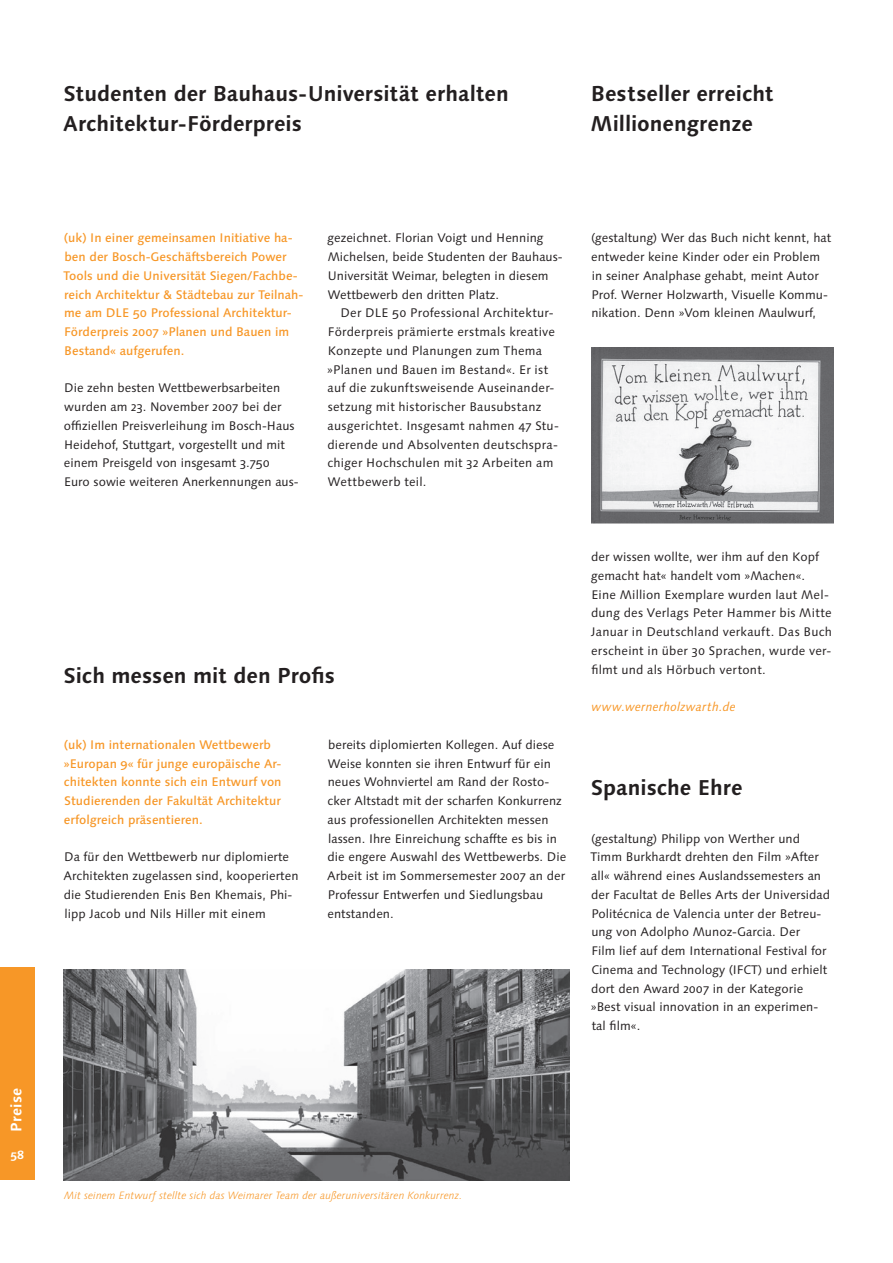
<style>
.page{position:relative;width:893px;height:1263px;background:#fff}
.page>*{position:absolute;margin:0;border:0;box-sizing:border-box;transform-origin:0 0}
.t1{font:700 21.45px/30px "Linotype Syntax Os F";letter-spacing:-.005em;color:#231f20}
.t2{font:700 15px "Linotype Syntax Os F";letter-spacing:.02em;color:#fff}
.t3{font:12.45px/18.8px "Linotype Syntax Os F";letter-spacing:.005em;color:#231f20}
.t4{font:500 12.45px/18.8px "Linotype Syntax Os F";color:#f79727}
.t5{font:italic 12.45px "Linotype Syntax Os F";letter-spacing:.01em;color:#f79727}
.t6{font:700 12px "Linotype Syntax Os F";color:#fff}
.t7{font:italic 300 10.65px "Linotype Syntax Os F";color:#f79727}
</style>
<div class="page">
<div style="left:0;top:967px;width:34px;height:213px;background:#f79727"></div>
<img style="left:64px;top:969px;width:506px;height:211px">
<img style="left:591px;top:347px;width:242px;height:177px">
<p class="t2" style="left:7px;top:1132px;width:46px;rotate:-90deg">Preise</p>
<p class="t6" style="left:11px;top:1147px;width:15px">58</p>
<h1 class="t1" style="left:63px;top:79px;width:447px">Studenten der Bauhaus-Universität erhalten<br>Architektur-Förderpreis</h1>
<h1 class="t1" style="left:591px;top:79px;width:185px">Bestseller erreicht<br>Millionengrenze</h1>
<p class="t4" style="left:64px;top:229px;width:241px">(uk) In einer gemeinsamen Initiative ha&shy;ben der Bosch-Geschäftsbereich Power Tools und die Universität Siegen/Fachbe&shy;reich Architektur &amp; Städtebau zur Teilnah&shy;me am DLE 50 Professional Architektur-Förderpreis 2007 »Planen und Bauen im Bestand« aufgerufen.</p>
<p class="t3" style="left:64px;top:379px;width:236px">Die zehn besten Wettbewerbsarbeiten wurden am 23. November 2007 bei der offiziellen Preisverleihung im Bosch-Haus Heidehof, Stuttgart, vorgestellt und mit einem Preisgeld von insgesamt 3.750<br>Euro sowie weiteren Anerkennungen aus-</p>
<p class="t3" style="left:328px;top:229px;width:237px">gezeichnet. Florian Voigt und Henning Michelsen, beide Studenten der Bauhaus-Universität Weimar, belegten in diesem Wettbewerb den dritten Platz.</p>
<p class="t3" style="left:327px;top:304px;width:233px;text-indent:13px">Der DLE 50 Professional Architektur-Förderpreis prämierte erstmals kreative Konzepte und Planungen zum Thema »Planen und Bauen im Bestand«. Er ist auf die zukunftsweisende Auseinander&shy;setzung mit historischer Bausubstanz ausgerichtet. Insgesamt nahmen 47 Stu&shy;dierende und Absolventen deutschspra&shy;chiger Hochschulen mit 32 Arbeiten am Wettbewerb teil.</p>
<h1 class="t1" style="left:63px;top:660px;width:273px">Sich messen mit den Profis</h1>
<p class="t4" style="left:64px;top:735px;width:219px">(uk) Im internationalen Wettbewerb »Europan 9« für junge europäische Ar&shy;chitekten konnte sich ein Entwurf von Studierenden der Fakultät Architektur erfolgreich präsentieren.</p>
<p class="t3" style="left:64px;top:848px;width:236px">Da für den Wettbewerb nur diplomierte Architekten zugelassen sind, kooperierten die Studierenden Enis Ben Khemais, Phi&shy;lipp Jacob und Nils Hiller mit einem</p>
<p class="t3" style="left:327px;top:735px;width:241px">bereits diplomierten Kollegen. Auf diese Weise konnten sie ihren Entwurf für ein neues Wohnviertel am Rand der Rosto&shy;cker Altstadt mit der scharfen Konkurrenz aus professionellen Architekten messen lassen. Ihre Einreichung schaffte es bis in die engere Auswahl des Wettbewerbs. Die Arbeit ist im Sommersemester 2007 an der Professur Entwerfen und Siedlungsbau entstanden.</p>
<p class="t3" style="left:591px;top:229px;width:242px">(gestaltung) Wer das Buch nicht kennt, hat entweder keine Kinder oder ein Problem in seiner Analphase gehabt, meint Autor Prof. Werner Holzwarth, Visuelle Kommu&shy;nikation. Denn »Vom kleinen Maulwurf,</p>
<p class="t3" style="left:591px;top:548px;width:242px">der wissen wollte, wer ihm auf den Kopf gemacht hat« handelt vom »Machen«.<br>Eine Million Exemplare wurden laut Mel&shy;dung des Verlags Peter Hammer bis Mitte Januar in Deutschland verkauft. Das Buch erscheint in über 30 Sprachen, wurde ver&shy;filmt und als Hörbuch vertont.</p>
<p class="t5" style="left:592px;top:700px;width:146px">www.wernerholzwarth.de</p>
<h1 class="t1" style="left:591px;top:773px;width:153px">Spanische Ehre</h1>
<p class="t3" style="left:590px;top:829px;width:241px">(gestaltung) Philipp von Werther und Timm Burkhardt drehten den Film »After all« während eines Auslandssemesters an der Facultat de Belles Arts der Universidad Politécnica de Valencia unter der Betreu&shy;ung von Adolpho Munoz-Garcia. Der<br>Film lief auf dem International Festival for Cinema and Technology (IFCT) und erhielt dort den Award 2007 in der Kategorie »Best visual innovation in an experimen&shy;tal film«.</p>
<p class="t7" style="left:64px;top:1189px;width:399px">Mit seinem Entwurf stellte sich das Weimarer Team der außeruniversitären Konkurrenz.</p>
</div>
